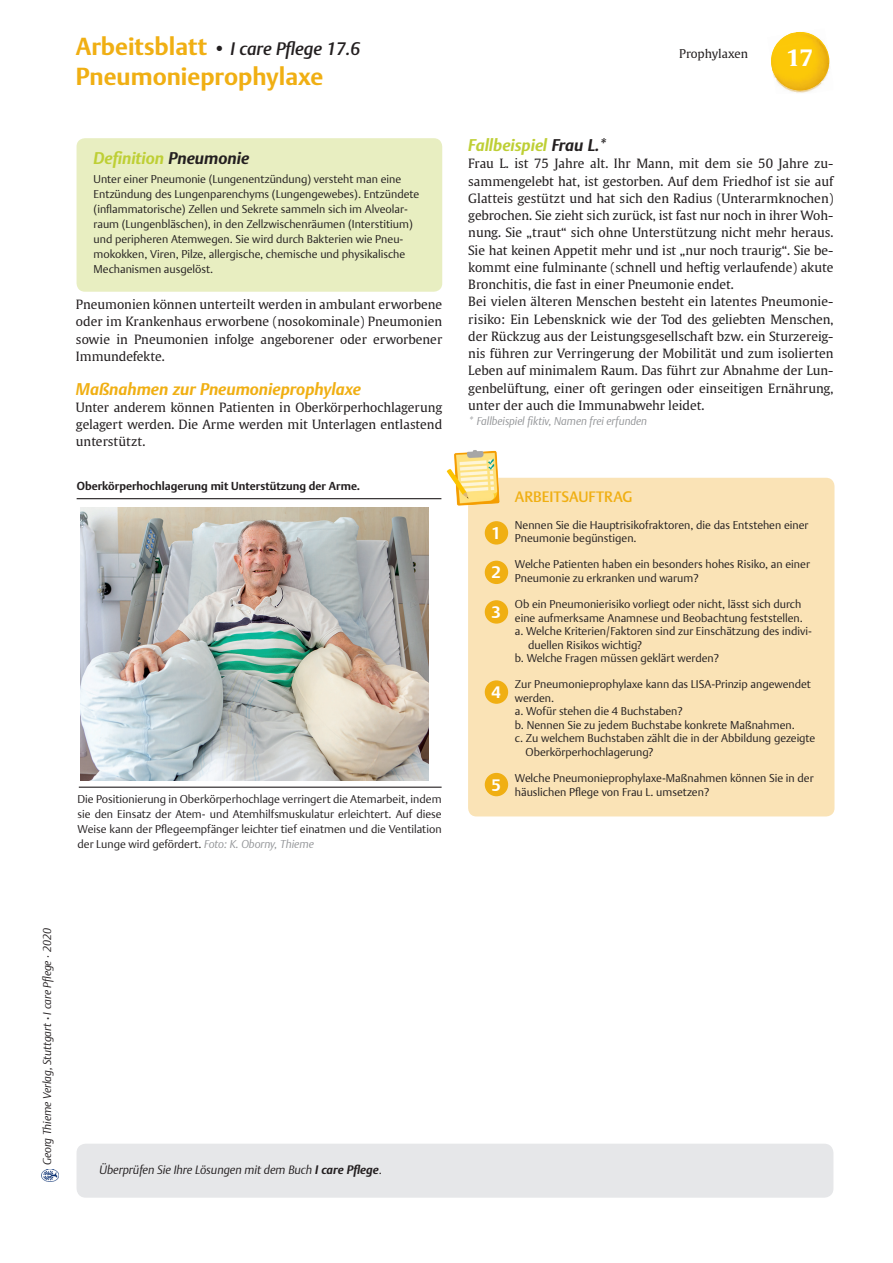
<style>
.page{position:relative;width:893px;height:1263px;background:#fff}
.page>*{position:absolute;margin:0;border:0;box-sizing:border-box;transform-origin:0 0}
.Ü1{font:700 24px "Thieme Argo 2011";color:#f0af13}
.t1{font:700 22.5px "Thieme Gulliver 2011";color:#fff}
.Ü1-2{font:italic 500 18px "Thieme Argo 2011";color:#231f20}
.Ü2{font:italic 700 16.5px "Thieme Argo 2011";color:#f0af13}
.ÜberschriftKästen{font:italic 700 16.5px "Thieme Argo 2011";color:#becf35}
.Ü2-2{font:italic 700 16.5px "Thieme Argo 2011";color:#becf35}
.t2{font:700 16.5px "Thieme Argo 2008";color:#fff}
.ÜberschriftKästen-2{font:500 15px "Thieme Argo 2011";color:#f0af13}
.Fließtext{font:12.75px/17.2px "Thieme Gulliver 2011";color:#231f20;text-align:justify}
.Copyright{font:italic 300 12px "Thieme Argo 2011";color:#231f20}
.Kapitel{font:12px "Thieme Gulliver 2011";color:#231f20}
.ÜberschriftKästen-3{font:300 11.25px/15px "Thieme Argo 2011";color:#231f20}
.Bildunterschrift{font:300 11.25px/15px "Thieme Argo 2011";color:#231f20;text-align:justify}
.Bildüberschrift{font:700 11.25px "Thieme Argo 2011";color:#231f20}
.Copyright-2{font:italic 300 11.25px "Thieme Argo 2011";color:#231f20}
.Copyright-3{font:italic 300 11.25px "Thieme Argo 2011";color:#939598}
.s1{font-weight:700;font-style:normal;font-size:24px;color:#f0af13}
.s2{color:#231f20}
.s3{font-style:italic;color:#939598}
.s4{font-weight:500;font-style:normal}
.s5{font-weight:700}
.s6{font-style:normal;font-size:11.25px}
</style>
<div class="page">
<img style="left:790px;top:91px;width:20px;height:2px">
<img style="left:771px;top:46px;width:53px;height:45px">
<img style="left:775px;top:32px;width:44px;height:14px">
<img style="left:818px;top:39px;width:11px;height:39px">
<div style="left:77px;top:1144px;width:756px;height:53px;background:#e6e7e9;border-radius:9px"></div>
<div style="left:77px;top:1144px;width:756px;height:54px;border:2px solid #e6e7e9;border-radius:9px"></div>
<img style="left:41px;top:1169px;width:17px;height:13px">
<div style="left:77px;top:138px;width:365px;height:154px;background:#e8eec1;border-radius:9px"></div>
<div style="left:468px;top:478px;width:366px;height:338px;background:#fae3b6;border-radius:9px"></div>
<div style="left:485px;top:522px;width:22px;height:22px;background:#f0af13;border-radius:50%"></div>
<div style="left:485px;top:521px;width:23px;height:24px;border:2px solid #f0af13;border-radius:50%"></div>
<div style="left:488px;top:526px;width:16px;height:15px;background:#f0af13"></div>
<div style="left:485px;top:561px;width:22px;height:22px;background:#f0af13;border-radius:50%"></div>
<div style="left:485px;top:561px;width:23px;height:23px;border:2px solid #f0af13;border-radius:50%"></div>
<div style="left:488px;top:565px;width:16px;height:15px;background:#f0af13"></div>
<div style="left:485px;top:601px;width:22px;height:22px;background:#f0af13;border-radius:50%"></div>
<div style="left:485px;top:600px;width:23px;height:24px;border:2px solid #f0af13;border-radius:50%"></div>
<div style="left:490px;top:605px;width:12px;height:15px;background:#f0af13"></div>
<div style="left:485px;top:681px;width:22px;height:22px;background:#f0af13;border-radius:50%"></div>
<div style="left:485px;top:680px;width:23px;height:24px;border:2px solid #f0af13;border-radius:50%"></div>
<div style="left:488px;top:685px;width:16px;height:15px;background:#f0af13"></div>
<img style="left:446px;top:450px;width:63px;height:56px">
<hr style="left:77px;top:498px;width:364px;height:1px;background:#231f20">
<hr style="left:79px;top:787px;width:363px;height:1px;background:#231f20">
<img style="left:80px;top:507px;width:349px;height:273px">
<div style="left:485px;top:774px;width:22px;height:21px;background:#f0af13;border-radius:50%"></div>
<div style="left:485px;top:773px;width:23px;height:23px;border:2px solid #f0af13;border-radius:50%"></div>
<div style="left:488px;top:777px;width:16px;height:15px;background:#f0af13"></div>
<p class="Ü1-2" style="left:76px;top:36px;width:286px"><span class="s1">Arbeitsblatt</span> • I care Pflege 17.6</p>
<p class="Ü1" style="left:76px;top:60px;width:249px">Pneumonieprophylaxe</p>
<p class="ÜberschriftKästen" style="left:94px;top:147px;width:157px">Definition <span class="s2">Pneumonie</span></p>
<p class="ÜberschriftKästen-3" style="left:94px;top:171px;width:327px">Unter einer Pneumonie (Lungenentzündung) versteht man eine Entzündung des Lungenparenchyms (Lungengewebes). Entzündete (inflammatorische) Zellen und Sekrete sammeln sich im Alveolar&shy;raum (Lungenbläschen), in den Zellzwischenräumen (Interstitium) und peripheren Atemwegen. Sie wird durch Bakterien wie Pneu&shy;mokokken, Viren, Pilze, allergische, chemische und physikalische Mechanismen ausgelöst.</p>
<p class="Fließtext" style="left:76px;top:295px;width:368px">Pneumonien können unterteilt werden in ambulant erworbene oder im Krankenhaus erworbene (nosokominale) Pneumonien sowie in Pneumonien infolge angeborener oder erworbener Immundefekte.</p>
<p class="Ü2" style="left:76px;top:378px;width:286px">Maßnahmen zur Pneumonieprophylaxe</p>
<p class="Fließtext" style="left:76px;top:398px;width:368px">Unter anderem können Patienten in Oberkörperhochlagerung gelagert werden. Die Arme werden mit Unterlagen entlastend unterstützt.</p>
<p class="Bildüberschrift" style="left:77px;top:479px;width:285px">Oberkörperhochlagerung mit Unterstützung der Arme.</p>
<p class="Bildunterschrift" style="left:78px;top:791px;width:366px">Die Positionierung in Oberkörperhochlage verringert die Atemarbeit, indem sie den Einsatz der Atem- und Atemhilfsmuskulatur erleichtert. Auf diese Weise kann der Pflegeempfänger leichter tief einatmen und die Ventilation der Lunge wird gefördert. <span class="s3">Foto: K. Oborny, Thieme</span></p>
<p class="Kapitel" style="left:679px;top:45px;width:70px">Prophylaxen</p>
<p class="t1" style="left:787px;top:40px;width:28px">17</p>
<p class="Ü2-2" style="left:468px;top:134px;width:140px">Fallbeispiel <span class="s2">Frau L.*</span></p>
<p class="Fließtext" style="left:468px;top:155px;width:367px">Frau L. ist 75 Jahre alt. Ihr Mann, mit dem sie 50 Jahre zu&shy;sammengelebt hat, ist gestorben. Auf dem Friedhof ist sie auf Glatteis gestützt und hat sich den Radius (Unterarmknochen) gebrochen. Sie zieht sich zurück, ist fast nur noch in ihrer Woh&shy;nung. Sie „traut“ sich ohne Unterstützung nicht mehr heraus.<br>Sie hat keinen Appetit mehr und ist „nur noch traurig“. Sie be&shy;kommt eine fulminante (schnell und heftig verlaufende) akute Bronchitis, die fast in einer Pneumonie endet.</p>
<p class="Fließtext" style="left:468px;top:293px;width:367px">Bei vielen älteren Menschen besteht ein latentes Pneumonie&shy;risiko: Ein Lebensknick wie der Tod des geliebten Menschen, der Rückzug aus der Leistungsgesellschaft bzw. ein Sturzereig&shy;nis führen zur Verringerung der Mobilität und zum isolierten Leben auf minimalem Raum. Das führt zur Abnahme der Lun&shy;genbelüftung, einer oft geringen oder einseitigen Ernährung, unter der auch die Immunabwehr leidet.</p>
<p class="Copyright-3" style="left:468px;top:414px;width:180px">* Fallbeispiel fiktiv, Namen frei erfunden</p>
<p class="t2" style="left:491px;top:522px;width:11px">1</p>
<p class="t2" style="left:491px;top:561px;width:11px">2</p>
<p class="t2" style="left:492px;top:601px;width:11px">3</p>
<p class="t2" style="left:491px;top:681px;width:11px">4</p>
<p class="t2" style="left:491px;top:774px;width:11px">5</p>
<p class="ÜberschriftKästen-2" style="left:515px;top:487px;width:119px">ARBEITSAUFTRAG</p>
<p class="ÜberschriftKästen-3" style="left:515px;top:518px;width:295px;line-height:13.5px">Nennen Sie die Hauptrisikofraktoren, die das Entstehen einer<br>Pneumonie begünstigen.</p>
<p class="ÜberschriftKästen-3" style="left:515px;top:557px;width:297px;line-height:13.5px">Welche Patienten haben ein besonders hohes Risiko, an einer<br>Pneumonie zu erkranken und warum?</p>
<p class="ÜberschriftKästen-3" style="left:515px;top:597px;width:290px;line-height:13.5px">Ob ein Pneumonierisiko vorliegt oder nicht, lässt sich durch eine aufmerksame Anamnese und Beobachtung feststellen.</p>
<p class="ÜberschriftKästen-3" style="left:515px;top:623px;width:299px">a. Welche Kriterien/Faktoren sind zur Einschätzung des indivi-</p>
<p class="ÜberschriftKästen-3" style="left:528px;top:637px;width:115px">duellen Risikos wichtig?</p>
<p class="ÜberschriftKästen-3" style="left:515px;top:650px;width:206px">b. Welche Fragen müssen geklärt werden?</p>
<p class="ÜberschriftKästen-3" style="left:515px;top:677px;width:298px;line-height:13.5px">Zur Pneumonieprophylaxe kann das LISA-Prinzip angewendet werden.</p>
<p class="ÜberschriftKästen-3" style="left:515px;top:704px;width:169px">a. Wofür stehen die 4 Buchstaben?</p>
<p class="ÜberschriftKästen-3" style="left:515px;top:717px;width:281px">b. Nennen Sie zu jedem Buchstabe konkrete Maßnahmen.</p>
<p class="ÜberschriftKästen-3" style="left:515px;top:731px;width:302px">c. Zu welchem Buchstaben zählt die in der Abbildung gezeigte</p>
<p class="ÜberschriftKästen-3" style="left:525px;top:744px;width:129px">Oberkörperhochlagerung?</p>
<p class="ÜberschriftKästen-3" style="left:515px;top:771px;width:300px;line-height:13.5px">Welche Pneumonieprophylaxe-Maßnahmen können Sie in der häuslichen Pflege von Frau L. umsetzen?</p>
<p class="Copyright-2" style="left:40px;top:1165px;width:239px;rotate:-90deg">Georg Thieme Verlag, Stuttgart <span class="s4">·</span> I care Pflege · 2020</p>
<p class="Copyright" style="left:99px;top:1162px;width:284px">Überprüfen Sie Ihre Lösungen mit dem Buch <span class="s5">I care Pflege</span><span class="s6">.</span></p>
</div>
